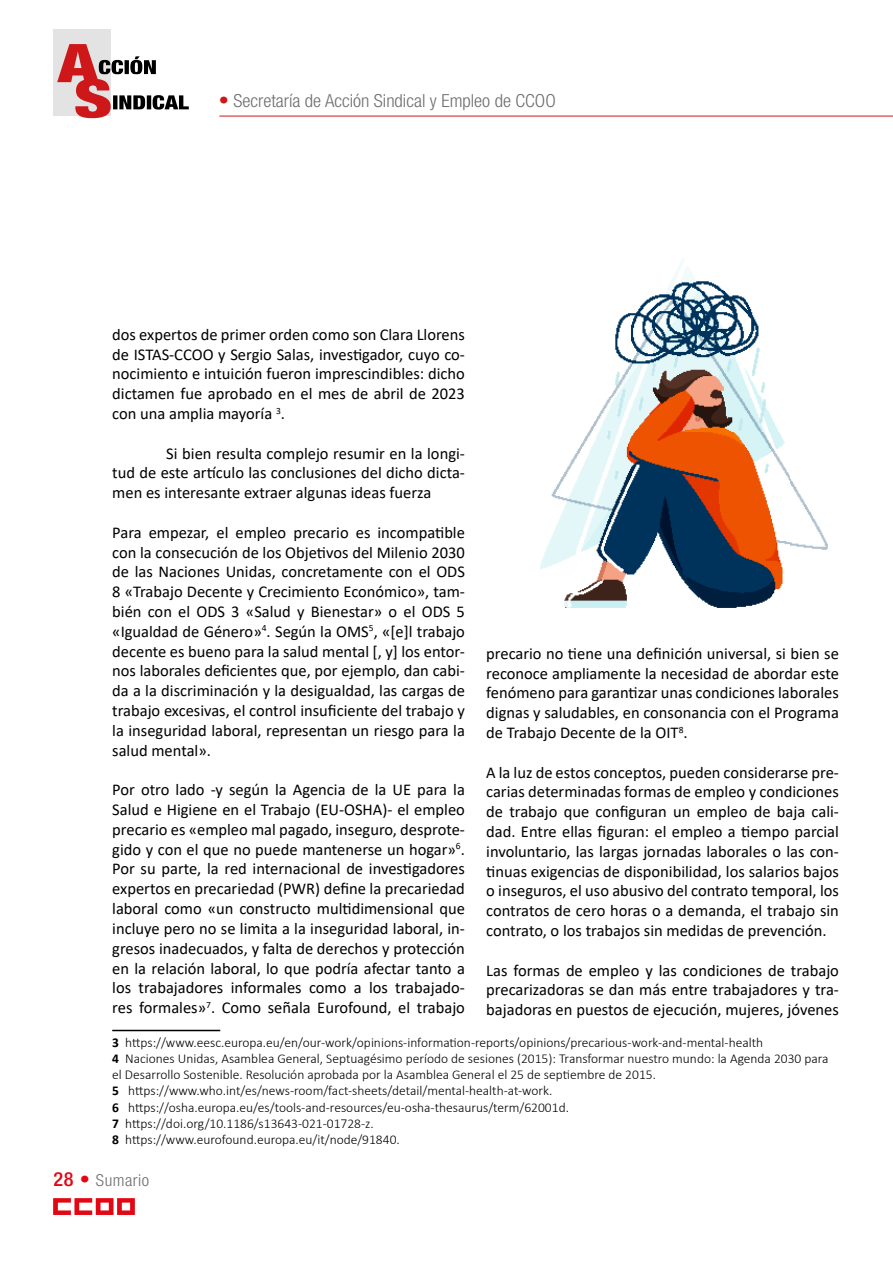
<style>
.page{position:relative;width:893px;height:1263px;background:#fff}
.page>*{position:absolute;margin:0;border:0;box-sizing:border-box;transform-origin:0 0}
.t1{font:900 condensed 53.4px "Helvetica Neue";color:#cd1719;scale:1.34 1}
.t2{font:300 condensed 18px "Helvetica Neue";color:#706f6f;scale:1.04 1}
.t3{font:16.5px/19.8px "Calibri";color:#000;text-align:justify}
.t4{font:300 condensed 16.5px "Helvetica Neue";letter-spacing:.03em;color:#706f6f;scale:1.04 1}
.t5{font:300 13.5px/16.2px "Calibri";color:#000}
.s1{font-size:19.5px;color:#cd1719}
.s2{font-weight:700}
.s3{font-weight:500;font-size:19.5px;color:#e30613}
.s4{font-size:19.5px;color:#e30613}
</style>
<div class="page">
<svg style="left:53px;top:1198px;width:82px;height:17px"></svg>
<hr style="left:219px;top:116px;width:674px;height:1px;background:#cd1719">
<div style="left:53px;top:29px;width:58px;height:86px;background:#e3e3e3"></div>
<svg style="left:98px;top:56px;width:58px;height:19px"></svg>
<svg style="left:64px;top:95px;width:125px;height:21px"></svg>
<hr style="left:112px;top:1030px;width:108px;height:1px;background:#000">
<img style="left:540px;top:432px;width:250px;height:176px">
<img style="left:790px;top:478px;width:38px;height:72px">
<img style="left:588px;top:396px;width:191px;height:36px">
<img style="left:611px;top:290px;width:154px;height:106px">
<img style="left:667px;top:258px;width:57px;height:32px">
<h1 class="t1" style="left:58px;top:19px;width:31px">A</h1>
<h1 class="t1" style="left:74px;top:55px;width:30px">S</h1>
<p class="t2" style="left:219px;top:90px;width:325px"><span class="s1">•</span> Secretaría de Acción Sindical y Empleo de CCOO</p>
<p class="t3" style="left:112px;top:324px;width:354px">dos expertos de primer orden como son Clara Llorens de ISTAS-CCOO y Sergio Salas, investigador, cuyo co&shy;nocimiento e intuición fueron imprescindibles: dicho dictamen fue aprobado en el mes de abril de 2023 con una amplia mayoría <sup>3</sup>.</p>
<p class="t3" style="left:112px;top:443px;width:354px;text-indent:54px">Si bien resulta complejo resumir en la longi&shy;tud de este artículo las conclusiones del dicho dicta&shy;men es interesante extraer algunas ideas fuerza</p>
<p class="t3" style="left:112px;top:522px;width:354px">Para empezar, el empleo precario es incompatible con la consecución de los Objetivos del Milenio 2030 de las Naciones Unidas, concretamente con el ODS 8 «Trabajo Decente y Crecimiento Económico», tam&shy;bién con el ODS 3 «Salud y Bienestar» o el ODS 5 «Igualdad de Género»<sup>4</sup>. Según la OMS<sup>5</sup>, «[e]l trabajo decente es bueno para la salud mental [, y] los entor&shy;nos laborales deficientes que, por ejemplo, dan cabi&shy;da a la discriminación y la desigualdad, las cargas de trabajo excesivas, el control insuficiente del trabajo y la inseguridad laboral, representan un riesgo para la salud mental».</p>
<p class="t3" style="left:112px;top:779px;width:354px">Por otro lado -y según la Agencia de la UE para la Salud e Higiene en el Trabajo (EU-OSHA)- el empleo precario es «empleo mal pagado, inseguro, desprote&shy;gido y con el que no puede mantenerse un hogar»<sup>6</sup>.<br>Por su parte, la red internacional de investigadores expertos en precariedad (PWR) define la precariedad laboral como «un constructo multidimensional que incluye pero no se limita a la inseguridad laboral, in&shy;gresos inadecuados, y falta de derechos y protección en la relación laboral, lo que podría afectar tanto a los trabajadores informales como a los trabajado&shy;res formales»<sup>7</sup>. Como señala Eurofound, el trabajo</p>
<p class="t5" style="left:112px;top:1034px;width:718px"><span class="s2">3</span> https://www.eesc.europa.eu/en/our-work/opinions-information-reports/opinions/precarious-work-and-mental-health<br><span class="s2">4</span> Naciones Unidas, Asamblea General, Septuagésimo período de sesiones (2015): Transformar nuestro mundo: la Agenda 2030 para el Desarrollo Sostenible. Resolución aprobada por la Asamblea General el 25 de septiembre de 2015.<br><span class="s2">5</span> https://www.who.int/es/news-room/fact-sheets/detail/mental-health-at-work.<br><span class="s2">6</span> https://osha.europa.eu/es/tools-and-resources/eu-osha-thesaurus/term/62001d.<br><span class="s2">7</span> https://doi.org/10.1186/s13643-021-01728-z.<br><span class="s2">8</span> https://www.eurofound.europa.eu/it/node/91840.</p>
<p class="t3" style="left:486px;top:643px;width:354px">precario no tiene una definición universal, si bien se reconoce ampliamente la necesidad de abordar este fenómeno para garantizar unas condiciones laborales dignas y saludables, en consonancia con el Programa de Trabajo Decente de la OIT<sup>8</sup>.</p>
<p class="t3" style="left:486px;top:762px;width:354px">A la luz de estos conceptos, pueden considerarse pre&shy;carias determinadas formas de empleo y condiciones de trabajo que configuran un empleo de baja cali&shy;dad. Entre ellas figuran: el empleo a tiempo parcial involuntario, las largas jornadas laborales o las con&shy;tinuas exigencias de disponibilidad, los salarios bajos o inseguros, el uso abusivo del contrato temporal, los contratos de cero horas o a demanda, el trabajo sin contrato, o los trabajos sin medidas de prevención.</p>
<p class="t3" style="left:486px;top:960px;width:354px">Las formas de empleo y las condiciones de trabajo precarizadoras se dan más entre trabajadores y tra&shy;bajadoras en puestos de ejecución, mujeres, jóvenes</p>
<p class="t4" style="left:54px;top:1171px;width:93px"><span class="s3">28</span> <span class="s4">•</span> Sumario</p>
</div>
